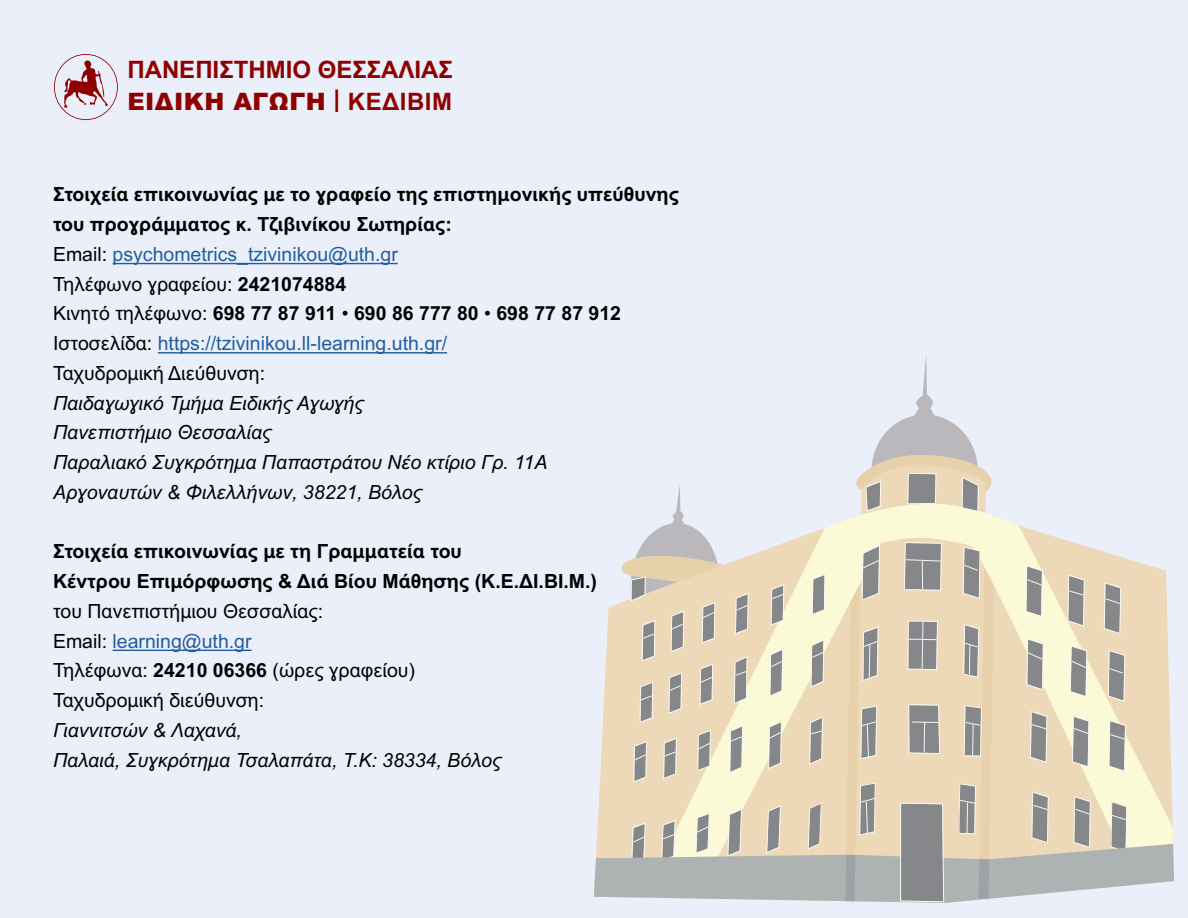
<style>
.page{position:relative;width:1188px;height:918px;background:#ebeffa}
.page>*{position:absolute;margin:0;border:0;box-sizing:border-box;transform-origin:0 0}
.t1{font:700 24px/31.5px "IEP Sans";color:#8f0000}
.t2{font:700 19.5px/29.7px "IEP Sans";color:#000101}
.t3{font:italic 19.5px/29.7px "IEP Sans";color:#000101}
.t4{font:19.5px/29.7px "IEP Sans";color:#000101}
.s1{font-weight:900}
.s2{font-weight:400}
.s3{font-weight:400;color:#215e9e}
.s4{color:#215e9e}
.s5{font-weight:700}
</style>
<div class="page">
<svg style="left:54px;top:54px;width:64px;height:66px"></svg>
<hr style="left:113px;top:263px;width:285px;height:1px;background:#215e9e">
<hr style="left:158px;top:352px;width:289px;height:2px;background:#215e9e">
<hr style="left:113px;top:650px;width:139px;height:1px;background:#215e9e">
<svg style="left:594px;top:355px;width:580px;height:548px"></svg>
<p class="t1" style="left:127px;top:55px;width:327px">ΠΑΝΕΠΙΣΤΗΜΙΟ ΘΕΣΣΑΛΙΑΣ<br><span class="s1">ΕΙΔΙΚΗ ΑΓΩΓΗ</span> | ΚΕΔΙΒΙΜ</p>
<p class="t2" style="left:53px;top:180px;width:627px">Στοιχεία επικοινωνίας με το γραφείο της επιστημονικής υπεύθυνης του προγράμματος κ. Τζιβινίκου Σωτηρίας:<br><span class="s2">Email:</span> <span class="s3">psychometrics_tzivinikou@uth.gr<br></span><span class="s2">Τηλέφωνο γραφείου:</span> 2421074884<br><span class="s2">Κινητό τηλέφωνο:</span> 698 77 87 911 <span class="s2">•</span> 690 86 777 80 <span class="s2">•</span> 698 77 87 912<br><span class="s2">Ιστοσελίδα:</span> <span class="s3">https://tzivinikou.ll-learning.uth.gr/<br></span><span class="s2">Ταχυδρομική Διεύθυνση:</span></p>
<p class="t3" style="left:53px;top:388px;width:496px">Παιδαγωγικό Τμήμα Ειδικής Αγωγής<br>Πανεπιστήμιο Θεσσαλίας<br>Παραλιακό Συγκρότημα Παπαστράτου Νέο κτίριο Γρ. 11Α Αργοναυτών &amp; Φιλελλήνων, 38221, Βόλος</p>
<p class="t2" style="left:53px;top:537px;width:546px">Στοιχεία επικοινωνίας με τη Γραμματεία του<br>Κέντρου Επιμόρφωσης &amp; Διά Βίου Μάθησης (Κ.Ε.ΔΙ.ΒΙ.Μ.)</p>
<p class="t4" style="left:53px;top:597px;width:364px">του Πανεπιστήμιου Θεσσαλίας:<br>Email: <span class="s4">learning@uth.gr<br></span>Τηλέφωνα: <span class="s5">24210 06366</span> (ώρες γραφείου)<br>Ταχυδρομική διεύθυνση:</p>
<p class="t3" style="left:53px;top:716px;width:450px">Γιαννιτσών &amp; Λαχανά,<br>Παλαιά, Συγκρότημα Τσαλαπάτα, Τ.Κ: 38334, Βόλος</p>
</div>
